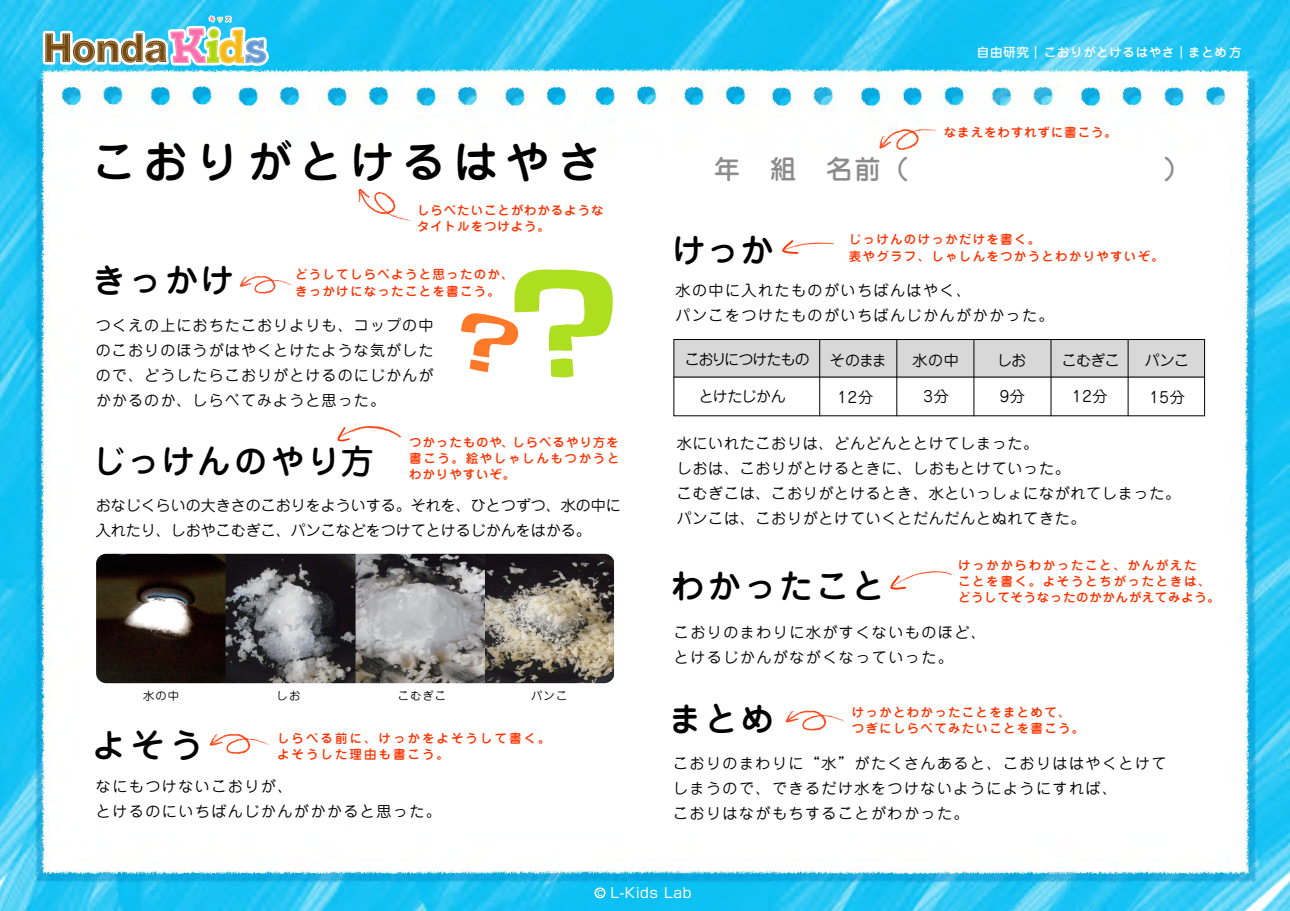
<style>
.page{position:relative;width:1290px;height:911px;background:#fff}
.page>*{position:absolute;margin:0;border:0;box-sizing:border-box;transform-origin:0 0}
.t1{font:500 45px "Jun 34 Pro";letter-spacing:.15em;color:#000}
.t2{font:500 33.75px "Jun 34 Pro";letter-spacing:.07em;color:#000}
.t3{font:500 33.75px "Jun 34 Pro";letter-spacing:.04em;color:#000}
.t4{font:500 26.25px "Jun 34 Pro";color:#8c8c8c}
.t5{font:15px/25px "Jun 201 Pro";letter-spacing:.1em;color:#000}
.t6{font:15px/25px "Jun 201 Pro";letter-spacing:.075em;color:#000;text-align:justify}
.t7{font:15px/25px "Jun 201 Pro";letter-spacing:.05em;color:#000}
.t8{font:15px/25px "Jun 201 Pro";color:#000}
.t9{font:15px "Jun 201 Pro";letter-spacing:-.07em;color:#000}
.t10{font:13.75px "Shin Go Pro";letter-spacing:.05em;color:#fff}
.t11{font:500 12.5px/16.2px "Jun 34 Pro";letter-spacing:.1em;color:#ff3200}
.t12{font:500 12.5px/16.2px "Jun 34 Pro";letter-spacing:.13em;color:#ff3200}
.t13{font:500 12.5px/16.2px "Jun 34 Pro";letter-spacing:.07em;color:#ff3200}
.t14{font:500 12.5px/16.2px "Jun 34 Pro";letter-spacing:.16em;color:#ff3200}
.t15{font:500 12.5px "Jun 34 Pro";letter-spacing:.05em;color:#fff}
.t16{font:11.25px "Jun 201 Pro";letter-spacing:.1em;color:#000}
</style>
<div class="page">
<img style="left:0;top:0;width:1290px;height:911px">
<svg style="left:595px;top:887px;width:10px;height:11px"></svg>
<svg style="left:461px;top:269px;width:153px;height:108px"></svg>
<svg style="left:357px;top:189px;width:54px;height:32px"></svg>
<svg style="left:878px;top:129px;width:59px;height:21px"></svg>
<svg style="left:785px;top:710px;width:61px;height:21px"></svg>
<svg style="left:209px;top:733px;width:61px;height:21px"></svg>
<svg style="left:336px;top:425px;width:65px;height:16px"></svg>
<svg style="left:889px;top:571px;width:63px;height:18px"></svg>
<svg style="left:781px;top:238px;width:53px;height:17px"></svg>
<svg style="left:40px;top:0;width:253px;height:320px"></svg>
<div style="left:674px;top:339px;width:530px;height:38px;background:#d8d8d8"></div>
<div style="left:673px;top:339px;width:532px;height:77px;border:1px solid #000"></div>
<hr style="left:819px;top:339px;width:1px;height:77px;background:#000">
<hr style="left:896px;top:339px;width:1px;height:77px;background:#000">
<hr style="left:973px;top:339px;width:1px;height:77px;background:#000">
<hr style="left:1051px;top:339px;width:1px;height:77px;background:#000">
<hr style="left:1128px;top:339px;width:1px;height:77px;background:#000">
<hr style="left:674px;top:377px;width:530px;height:1px;background:#000">
<img style="left:96px;top:552px;width:518px;height:132px">
<img style="left:96px;top:554px;width:518px;height:129px">
<h1 class="t1" style="left:91px;top:126px;width:512px">こおりがとけるはやさ</h1>
<h2 class="t2" style="left:92px;top:254px;width:144px">きっかけ</h2>
<p class="t13" style="left:417px;top:200px;width:188px">しらべたいことがわかるようなタイトルをつけよう。</p>
<p class="t11" style="left:295px;top:265px;width:220px">どうしてしらべようと思ったのか、きっかけになったことを書こう。</p>
<p class="t6" style="left:96px;top:311px;width:339px">つくえの上におちたこおりよりも、コップの中のこおりのほうがはやくとけたような気がしたので、どうしたらこおりがとけるのにじかんがかかるのか、しらべてみようと思った。</p>
<h2 class="t3" style="left:92px;top:434px;width:284px">じっけんのやり方</h2>
<p class="t11" style="left:409px;top:432px;width:212px;text-align:justify">つかったものや、しらべるやり方を書こう。絵やしゃしんもつかうとわかりやすいぞ。</p>
<p class="t8" style="left:96px;top:491px;width:527px">おなじくらいの大きさのこおりをよういする。それを、ひとつずつ、水の中に入れたり、しおやこむぎこ、パンこなどをつけてとけるじかんをはかる。</p>
<p class="t16" style="left:143px;top:686px;width:37px">水の中</p>
<p class="t16" style="left:277px;top:686px;width:25px">しお</p>
<p class="t16" style="left:398px;top:686px;width:50px">こむぎこ</p>
<p class="t16" style="left:531px;top:686px;width:37px">パンこ</p>
<h2 class="t2" style="left:92px;top:718px;width:113px">よそう</h2>
<p class="t14" style="left:277px;top:728px;width:275px">しらべる前に、けっかをよそうして書く。よそうした理由も書こう。</p>
<p class="t5" style="left:96px;top:772px;width:347px">なにもつけないこおりが、<br>とけるのにいちばんじかんがかかると思った。</p>
<p class="t15" style="left:977px;top:42px;width:266px">自由研究｜こおりがとけるはやさ｜まとめ方</p>
<p class="t13" style="left:944px;top:123px;width:174px">なまえをわすれずに書こう。</p>
<h3 class="t4" style="left:714px;top:148px;width:196px">年　組　名前（</h3>
<h3 class="t4" style="left:1135px;top:148px;width:56px">　）</h3>
<h2 class="t2" style="left:672px;top:224px;width:103px">けっか</h2>
<p class="t11" style="left:849px;top:230px;width:316px">じっけんのけっかだけを書く。<br>表やグラフ、しゃしんをつかうとわかりやすいぞ。</p>
<p class="t5" style="left:675px;top:276px;width:380px">水の中に入れたものがいちばんはやく、<br>パンこをつけたものがいちばんじかんがかかった。</p>
<p class="t9" style="left:685px;top:348px;width:126px">こおりにつけたもの</p>
<p class="t6" style="left:699px;top:382px;width:88px">とけたじかん</p>
<p class="t6" style="left:830px;top:346px;width:59px">そのまま</p>
<p class="t6" style="left:912px;top:346px;width:48px">水の中</p>
<p class="t6" style="left:1062px;top:346px;width:60px">こむぎこ</p>
<p class="t6" style="left:1145px;top:347px;width:46px">パンこ</p>
<p class="t6" style="left:837px;top:383px;width:37px">12分</p>
<p class="t6" style="left:923px;top:382px;width:27px">3分</p>
<p class="t6" style="left:1000px;top:382px;width:27px">9分</p>
<p class="t6" style="left:1072px;top:382px;width:37px">12分</p>
<p class="t6" style="left:1149px;top:383px;width:37px">15分</p>
<p class="t6" style="left:997px;top:346px;width:31px">しお</p>
<p class="t7" style="left:677px;top:429px;width:505px">水にいれたこおりは、どんどんととけてしまった。<br>しおは、こおりがとけるときに、しおもとけていった。<br>こむぎこは、こおりがとけるとき、水といっしょにながれてしまった。パンこは、こおりがとけていくとだんだんとぬれてきた。</p>
<h2 class="t2" style="left:671px;top:560px;width:216px">わかったこと</h2>
<p class="t12" style="left:958px;top:555px;width:263px">けっかからわかったこと、かんがえた<br>ことを書く。よそうとちがったときは、どうしてそうなったのかかんがえてみよう。</p>
<p class="t5" style="left:674px;top:618px;width:314px">こおりのまわりに水がすくないものほど、とけるじかんがながくなっていった。</p>
<h2 class="t2" style="left:668px;top:693px;width:107px">まとめ</h2>
<p class="t11" style="left:852px;top:702px;width:234px">けっかとわかったことをまとめて、つぎにしらべてみたいことを書こう。</p>
<p class="t5" style="left:673px;top:748px;width:495px">こおりのまわりに“水”がたくさんあると、こおりははやくとけてしまうので、できるだけ水をつけないようにようにすれば、<br>こおりはながもちすることがわかった。</p>
<p class="t10" style="left:610px;top:881px;width:83px">L-Kids Lab</p>
</div>
